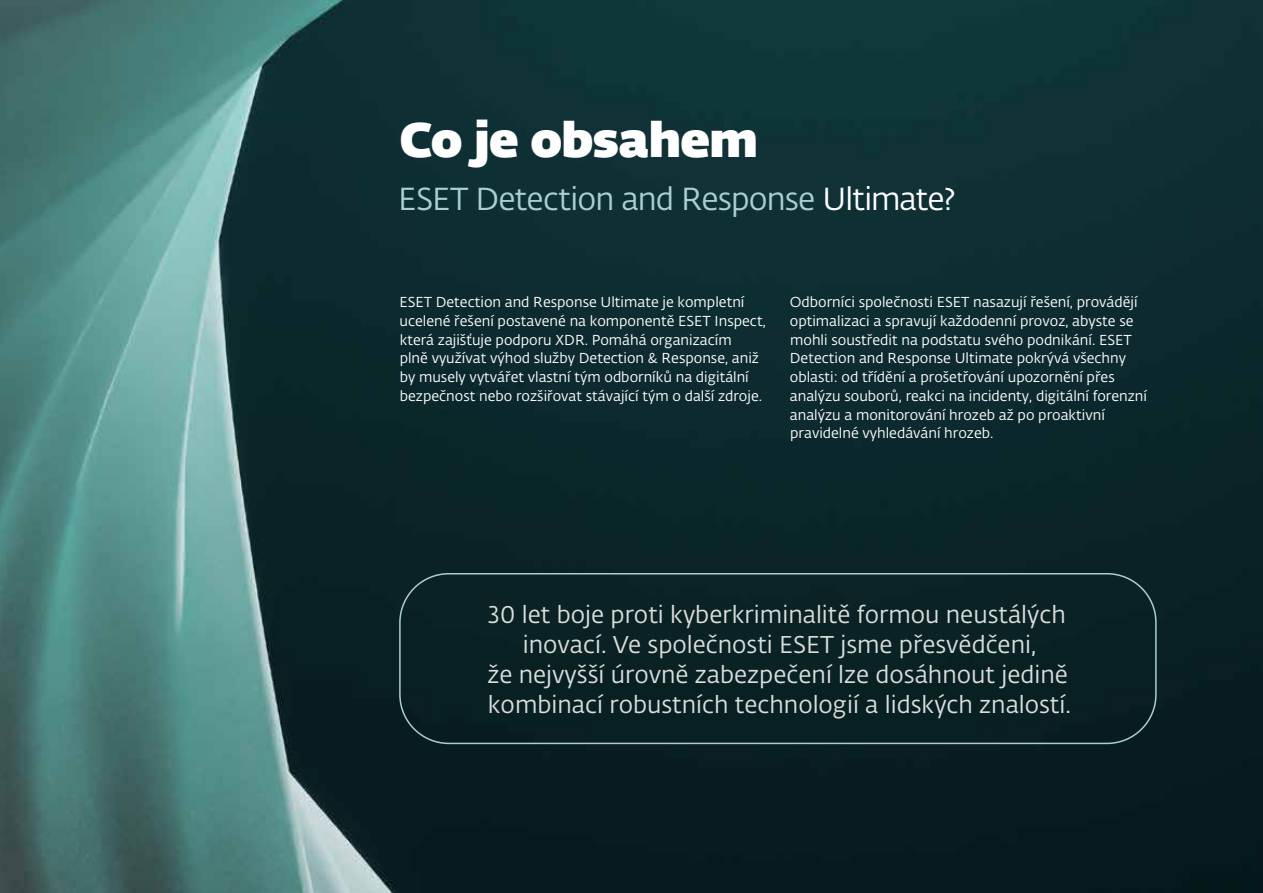
<style>
.page{position:relative;width:1263px;height:893px;background:#fff}
.page>*{position:absolute;margin:0;border:0;box-sizing:border-box;transform-origin:0 0}
.t1{font:800 48px "Fedra Sans Dis Std";color:#fff}
.t2{font:31.5px "Fedra Sans Alt Pro Book LF";letter-spacing:-.03em;color:#a9ced5}
.t3{font:24px/30px "Fedra Sans Alt Pro Book LF";color:#dbdedb;text-align:center}
.t4{font:14.25px/18.8px "Fedra Sans Alt Pro Book LF";color:#fff}
.s1{color:#fff}
</style>
<div class="page">
<img style="left:0;top:0;width:1263px;height:893px">
<div style="left:399px;top:573px;width:758px;height:171px;border:2px solid #a9ced5;border-radius:49px"></div>
<h1 class="t1" style="left:400px;top:101px;width:359px">Co je obsahem</h1>
<h2 class="t2" style="left:398px;top:177px;width:559px">ESET Detection and Response <span class="s1">Ultimate?</span></h2>
<p class="t4" style="left:399px;top:292px;width:368px">ESET Detection and Response Ultimate je kompletní ucelené řešení postavené na komponentě ESET Inspect, která zajišťuje podporu XDR. Pomáhá organizacím<br>plně využívat výhod služby Detection &amp; Response, aniž by musely vytvářet vlastní tým odborníků na digitální bezpečnost nebo rozšiřovat stávající tým o další zdroje.</p>
<p class="t4" style="left:790px;top:292px;width:359px">Odborníci společnosti ESET nasazují řešení, provádějí optimalizaci a spravují každodenní provoz, abyste se mohli soustředit na podstatu svého podnikání. ESET Detection and Response Ultimate pokrývá všechny oblasti: od třídění a prošetřování upozornění přes analýzu souborů, reakci na incidenty, digitální forenzní analýzu a monitorování hrozeb až po proaktivní pravidelné vyhledávání hrozeb.</p>
<h3 class="t3" style="left:487px;top:599px;width:585px">30 let boje proti kyberkriminalitě formou neustálých inovací. Ve společnosti ESET jsme přesvědčeni,<br>že nejvyšší úrovně zabezpečení lze dosáhnout jedině kombinací robustních technologií a lidských znalostí.</h3>
</div>
